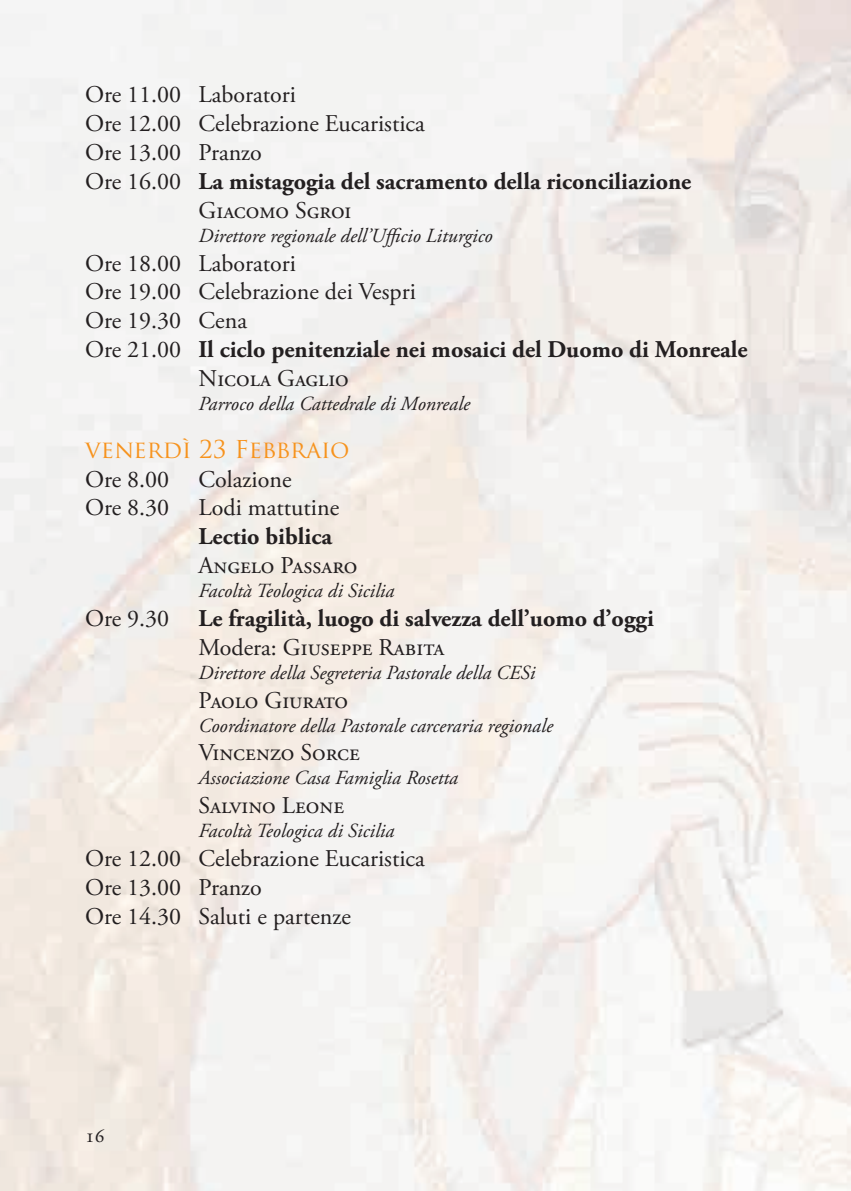
<style>
.page{position:relative;width:851px;height:1191px;background:#fff}
.page>*{position:absolute;margin:0;border:0;box-sizing:border-box;transform-origin:0 0}
.t1{font:24px/28.8px "Adobe Garamond Pro";color:#231f20}
.t2{font:700 24px/28.8px "Adobe Garamond Pro";color:#231f20}
.t3{font:24px "Trajan Pro";color:#f7931d}
.t4{font:italic 20px "Adobe Garamond Pro";color:#231f20}
.t5{font:20px "Adobe Garamond Pro";color:#231f20}
.s1{font-weight:400}
</style>
<div class="page">
<p class="t1" style="left:85px;top:81px;width:212px">Ore 11.00 Laboratori</p>
<p class="t1" style="left:85px;top:110px;width:341px">Ore 12.00 Celebrazione Eucaristica</p>
<p class="t1" style="left:85px;top:139px;width:178px">Ore 13.00 Pranzo</p>
<p class="t2" style="left:85px;top:167px;width:607px"><span class="s1">Ore 16.00</span> La mistagogia del sacramento della riconciliazione</p>
<p class="t1" style="left:198px;top:196px;width:154px">GIACOMO SGROI</p>
<p class="t4" style="left:198px;top:223px;width:295px">Direttore regionale dell’Ufficio Liturgico</p>
<p class="t1" style="left:85px;top:249px;width:212px">Ore 18.00 Laboratori</p>
<p class="t1" style="left:85px;top:278px;width:332px">Ore 19.00 Celebrazione dei Vespri</p>
<p class="t1" style="left:85px;top:307px;width:163px">Ore 19.30 Cena</p>
<p class="t2" style="left:85px;top:335px;width:663px"><span class="s1">Ore 21.00</span> Il ciclo penitenziale nei mosaici del Duomo di Monreale</p>
<p class="t1" style="left:198px;top:364px;width:152px">NICOLA GAGLIO</p>
<p class="t4" style="left:198px;top:391px;width:273px">Parroco della Cattedrale di Monreale</p>
<p class="t3" style="left:85px;top:434px;width:266px">venerdì 23 Febbraio</p>
<p class="t1" style="left:85px;top:465px;width:255px">Ore 8.00 Colazione<br>Ore 8.30 Lodi mattutine</p>
<p class="t2" style="left:198px;top:522px;width:135px">Lectio biblica</p>
<p class="t1" style="left:198px;top:552px;width:160px">ANGELO PASSARO</p>
<p class="t4" style="left:198px;top:579px;width:197px">Facoltà Teologica di Sicilia</p>
<p class="t2" style="left:198px;top:604px;width:457px;text-indent:-113px"><span class="s1">Ore 9.30</span> Le fragilità, luogo di salvezza dell’uomo d’oggi<br><span class="s1">Modera: GIUSEPPE RABITA</span></p>
<p class="t4" style="left:198px;top:660px;width:338px">Direttore della Segreteria Pastorale della CESi</p>
<p class="t1" style="left:198px;top:686px;width:151px">PAOLO GIURATO</p>
<p class="t4" style="left:198px;top:713px;width:356px">Coordinatore della Pastorale carceraria regionale</p>
<p class="t1" style="left:198px;top:739px;width:163px">VINCENZO SORCE</p>
<p class="t4" style="left:198px;top:766px;width:261px">Associazione Casa Famiglia Rosetta</p>
<p class="t1" style="left:198px;top:792px;width:147px">SALVINO LEONE</p>
<p class="t4" style="left:198px;top:818px;width:197px">Facoltà Teologica di Sicilia</p>
<p class="t1" style="left:85px;top:844px;width:341px">Ore 12.00 Celebrazione Eucaristica<br>Ore 13.00 Pranzo<br>Ore 14.30 Saluti e partenze</p>
<p class="t5" style="left:85px;top:1123px;width:21px">16</p>
</div>
